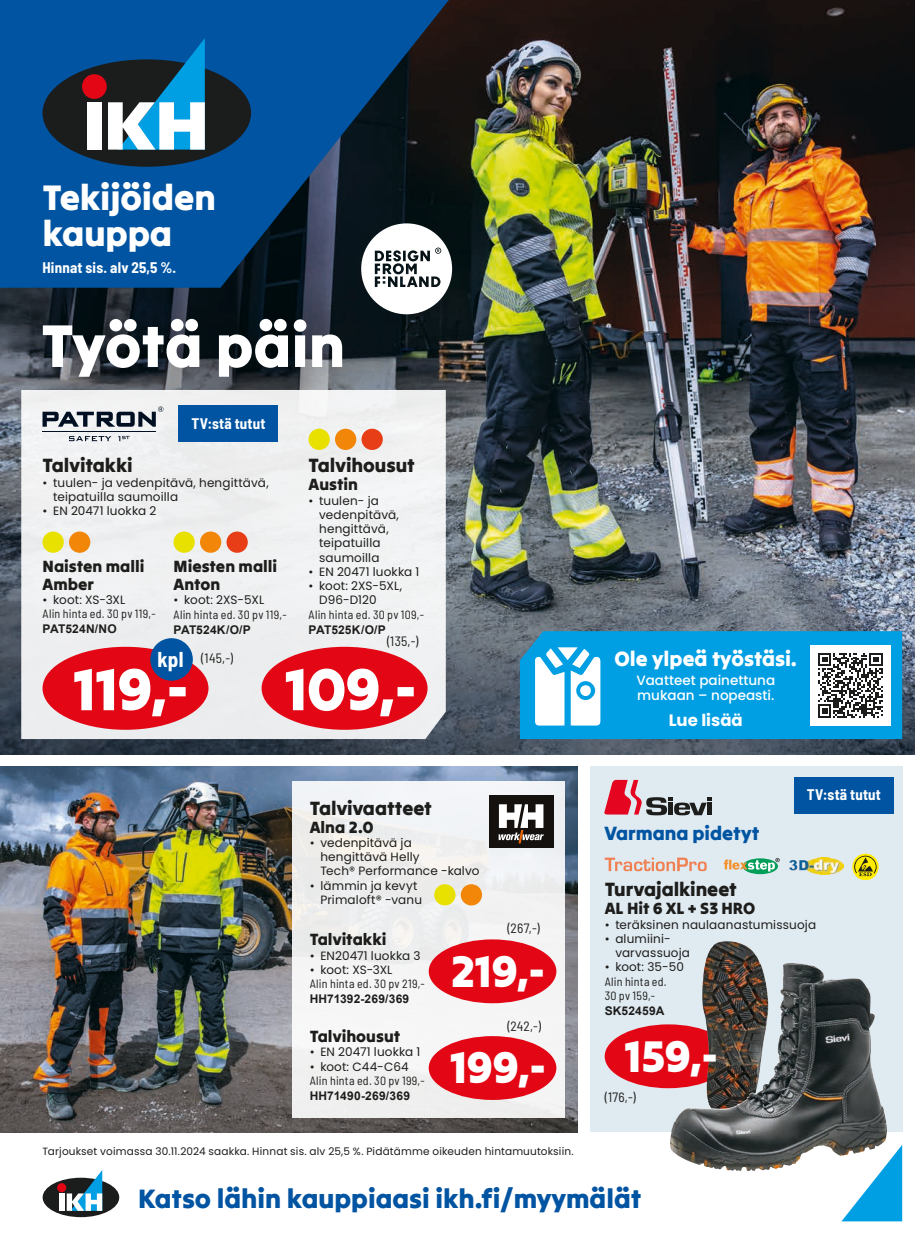
<style>
.page{position:relative;width:915px;height:1234px;background:#fff}
.page>*{position:absolute;margin:0;border:0;box-sizing:border-box;transform-origin:0 0}
.t1{font:61.05px "Tilt Warp";letter-spacing:-.005em;color:#fff}
.t2{font:60px "Tilt Warp";color:#fff}
.t3{font:45px "Tilt Warp";letter-spacing:.005em;color:#fff}
.t4{font:36px/36px "Tilt Warp";letter-spacing:-.005em;color:#fff}
.t5{font:27px "Tilt Warp";color:#0054a1}
.t6{font:21px "Tilt Warp";color:#fff}
.t7{font:700 semi-condensed 21px "Barlow";color:#fff}
.t8{font:19.5px "Tilt Warp";letter-spacing:-.005em;color:#1d1d1b}
.t9{font:19.5px "Tilt Warp";letter-spacing:-.005em;color:#0054a1}
.t10{font:16.5px/18px "Tilt Warp";color:#1d1d1b}
.t11{font:700 16.5px "Poppins";color:#fff}
.t12{font:700 semi-condensed 15px "Barlow";letter-spacing:.01em;color:#fff}
.t13{font:semi-condensed 13.5px "Barlow";letter-spacing:.02em;color:#1d1d1b}
.t14{font:500 13.5px/15px "Poppins";color:#fff}
.t15{font:12px/14.2px "Poppins";letter-spacing:.015em;color:#1d1d1b}
.t16{font:semi-condensed 12px/14.2px "Barlow";letter-spacing:.02em;color:#1d1d1b}
.t17{font:700 12px "Arial";letter-spacing:.015em;color:#1d1d1b}
.t18{font:12px "Poppins";letter-spacing:-.005em;color:#1d1d1b}
.t19{font:10.5px "Poppins";letter-spacing:.02em;color:#1d1d1b}
</style>
<div class="page">
<img style="left:0;top:0;width:914px;height:754px">
<img style="left:0;top:766px;width:577px;height:365px">
<svg style="left:590px;top:766px;width:311px;height:365px;background:#c0c9cf"></svg>
<svg style="left:0;top:183px;width:485px;height:542px;background:#374046"></svg>
<div style="left:21px;top:390px;width:424px;height:349px;background:#eff0f1"></div>
<div style="left:292px;top:781px;width:272px;height:336px;background:#f1f3f3"></div>
<div style="left:604px;top:1024px;width:128px;height:63px;background:#e30614;border-radius:50%"></div>
<svg style="left:604px;top:857px;width:102px;height:14px"></svg>
<svg style="left:852px;top:853px;width:26px;height:26px"></svg>
<div style="left:489px;top:794px;width:64px;height:53px;background:#14110e"></div>
<svg style="left:498px;top:804px;width:45px;height:39px"></svg>
<svg style="left:604px;top:779px;width:107px;height:36px;background:#bf959f"></svg>
<img style="left:702px;top:940px;width:66px;height:176px">
<div style="left:793px;top:777px;width:100px;height:36px;background:#0054a1"></div>
<div style="left:742px;top:858px;width:35px;height:16px;background:#009e59;border-radius:50%"></div>
<svg style="left:723px;top:857px;width:56px;height:14px"></svg>
<img style="left:789px;top:857px;width:54px;height:17px">
<div style="left:428px;top:939px;width:128px;height:64px;background:#e30614;border-radius:50%"></div>
<div style="left:428px;top:1035px;width:128px;height:64px;background:#e30614;border-radius:50%"></div>
<svg style="left:118px;top:436px;width:12px;height:5px"></svg>
<svg style="left:69px;top:436px;width:42px;height:5px"></svg>
<hr style="left:42px;top:431px;width:114px;height:1px;background:#000f22">
<svg style="left:42px;top:406px;width:121px;height:20px"></svg>
<div style="left:179px;top:406px;width:99px;height:36px;background:#0054a1"></div>
<div style="left:261px;top:646px;width:166px;height:83px;background:#e30614;border-radius:50%"></div>
<div style="left:42px;top:646px;width:166px;height:83px;background:#e30614;border-radius:50%"></div>
<div style="left:150px;top:638px;width:43px;height:42px;background:#0054a1;border-radius:50%"></div>
<svg style="left:519px;top:631px;width:382px;height:108px"></svg>
<svg style="left:361px;top:223px;width:91px;height:91px"></svg>
<div style="left:69px;top:531px;width:21px;height:21px;background:#f18609;border-radius:50%"></div>
<div style="left:42px;top:531px;width:22px;height:21px;background:#e8e100;border-radius:50%"></div>
<div style="left:460px;top:884px;width:22px;height:21px;background:#f18609;border-radius:50%"></div>
<div style="left:434px;top:884px;width:21px;height:21px;background:#e8e100;border-radius:50%"></div>
<div style="left:335px;top:428px;width:21px;height:22px;background:#f18609;border-radius:50%"></div>
<div style="left:361px;top:428px;width:21px;height:22px;background:#e73e17;border-radius:50%"></div>
<div style="left:308px;top:428px;width:21px;height:22px;background:#e8e100;border-radius:50%"></div>
<div style="left:200px;top:531px;width:21px;height:21px;background:#f18609;border-radius:50%"></div>
<div style="left:226px;top:531px;width:22px;height:21px;background:#e73e17;border-radius:50%"></div>
<div style="left:173px;top:531px;width:22px;height:21px;background:#e8e100;border-radius:50%"></div>
<svg style="left:0;top:0;width:448px;height:287px;background:#0d4b83"></svg>
<div style="left:42px;top:59px;width:209px;height:108px;background:#1b1c1c;border-radius:50%"></div>
<div style="left:82px;top:74px;width:25px;height:25px;background:#e30614;border-radius:50%"></div>
<svg style="left:108px;top:38px;width:97px;height:112px"></svg>
<div style="left:87px;top:102px;width:15px;height:48px;background:#fff"></div>
<svg style="left:43px;top:1177px;width:76px;height:39px"></svg>
<svg style="left:57px;top:1182px;width:9px;height:9px"></svg>
<svg style="left:67px;top:1170px;width:35px;height:40px"></svg>
<div style="left:59px;top:1193px;width:5px;height:17px;background:#fff"></div>
<svg style="left:841px;top:1144px;width:60px;height:76px"></svg>
<img style="left:780px;top:962px;width:11px;height:42px">
<h3 class="t4" style="left:42px;top:179px;width:175px">Tekijöiden kauppa</h3>
<p class="t12" style="left:42px;top:256px;width:135px">Hinnat sis. alv 25,5 %.</p>
<h1 class="t1" style="left:41px;top:295px;width:305px">Työtä päin</h1>
<p class="t12" style="left:191px;top:413px;width:75px">TV:stä tutut</p>
<h3 class="t8" style="left:42px;top:449px;width:92px">Talvitakki</h3>
<p class="t15" style="left:53px;top:475px;width:217px;text-indent:-11px">• tuulen- ja vedenpitävä, hengittävä, teipatuilla saumoilla</p>
<p class="t15" style="left:42px;top:504px;width:115px">• EN 20471 luokka 2</p>
<h3 class="t10" style="left:42px;top:556px;width:103px">Naisten malli<br>Amber</h3>
<p class="t18" style="left:42px;top:592px;width:84px">• koot: XS-3XL</p>
<p class="t16" style="left:42px;top:606px;width:115px">Alin hinta ed. 30 pv 119,-</p>
<p class="t17" style="left:42px;top:620px;width:76px">PAT524N/NO</p>
<h3 class="t10" style="left:173px;top:556px;width:105px">Miesten malli<br>Anton</h3>
<p class="t15" style="left:173px;top:593px;width:92px">• koot: 2XS-5XL</p>
<p class="t16" style="left:173px;top:606px;width:115px">Alin hinta ed. 30 pv 119,-</p>
<p class="t17" style="left:173px;top:621px;width:79px">PAT524K/O/P</p>
<h3 class="t8" style="left:308px;top:449px;width:108px">Talvihousut</h3>
<h3 class="t10" style="left:308px;top:475px;width:51px">Austin</h3>
<p class="t15" style="left:319px;top:493px;width:81px;text-indent:-11px">• tuulen- ja vedenpitävä, hengittävä, teipatuilla saumoilla</p>
<p class="t15" style="left:308px;top:564px;width:112px">• EN 20471 luokka 1</p>
<p class="t15" style="left:319px;top:578px;width:84px;text-indent:-11px">• koot: 2XS-5XL,<br>D96-D120</p>
<p class="t16" style="left:308px;top:606px;width:117px">Alin hinta ed. 30 pv 109,-</p>
<p class="t17" style="left:308px;top:620px;width:79px">PAT525K/O/P</p>
<p class="t13" style="left:387px;top:631px;width:33px">(135,-)</p>
<h3 class="t7" style="left:157px;top:644px;width:27px">kpl</h3>
<p class="t13" style="left:201px;top:648px;width:33px">(145,-)</p>
<h2 class="t2" style="left:73px;top:639px;width:116px">119,-</h2>
<h2 class="t2" style="left:284px;top:639px;width:133px">109,-</h2>
<h3 class="t8" style="left:309px;top:791px;width:124px">Talvivaatteet</h3>
<h3 class="t10" style="left:309px;top:817px;width:65px">Alna 2.0</h3>
<p class="t15" style="left:320px;top:835px;width:161px;text-indent:-11px">• vedenpitävä ja hengittävä Helly<br>Tech® Performance -kalvo</p>
<p class="t15" style="left:320px;top:878px;width:103px;text-indent:-11px">• lämmin ja kevyt<br>Primaloft® -vanu</p>
<h3 class="t10" style="left:309px;top:930px;width:78px">Talvitakki</h3>
<p class="t15" style="left:309px;top:948px;width:112px">• EN20471 luokka 3</p>
<p class="t18" style="left:309px;top:962px;width:84px">• koot: XS-3XL</p>
<p class="t16" style="left:309px;top:975px;width:117px">Alin hinta ed. 30 pv 219,-</p>
<p class="t17" style="left:309px;top:990px;width:101px">HH71392-269/369</p>
<h3 class="t10" style="left:309px;top:1026px;width:92px">Talvihousut</h3>
<p class="t15" style="left:309px;top:1044px;width:112px">• EN 20471 luokka 1</p>
<p class="t15" style="left:309px;top:1059px;width:100px">• koot: C44-C64</p>
<p class="t16" style="left:309px;top:1072px;width:116px">Alin hinta ed. 30 pv 199,-</p>
<p class="t17" style="left:309px;top:1086px;width:102px">HH71490-269/369</p>
<p class="t13" style="left:507px;top:918px;width:34px">(267,-)</p>
<h3 class="t3" style="left:450px;top:933px;width:95px">219,-</h3>
<p class="t13" style="left:507px;top:1015px;width:35px">(242,-)</p>
<h3 class="t3" style="left:450px;top:1030px;width:97px">199,-</h3>
<h3 class="t6" style="left:614px;top:641px;width:184px">Ole ylpeä työstäsi.</h3>
<p class="t14" style="left:636px;top:673px;width:140px">Vaatteet painettuna mukaan – nopeasti.</p>
<h3 class="t11" style="left:668px;top:710px;width:76px">Lue lisää</h3>
<h3 class="t9" style="left:604px;top:816px;width:157px">Varmana pidetyt</h3>
<p class="t12" style="left:806px;top:784px;width:75px">TV:stä tutut</p>
<h3 class="t8" style="left:604px;top:873px;width:134px">Turvajalkineet</h3>
<h3 class="t10" style="left:604px;top:898px;width:152px">AL Hit 6 XL + S3 HRO</h3>
<p class="t15" style="left:604px;top:917px;width:213px">• teräksinen naulaanastumissuoja</p>
<p class="t15" style="left:615px;top:931px;width:76px;text-indent:-11px">• alumiini&shy;varvassuoja</p>
<p class="t15" style="left:604px;top:959px;width:81px">• koot: 35-50</p>
<p class="t16" style="left:604px;top:973px;width:64px">Alin hinta ed.<br>30 pv 159,-</p>
<p class="t17" style="left:604px;top:1001px;width:61px">SK52459A</p>
<h3 class="t3" style="left:624px;top:1018px;width:95px">159,-</h3>
<p class="t13" style="left:604px;top:1087px;width:33px">(176,-)</p>
<p class="t19" style="left:43px;top:1144px;width:532px">Tarjoukset voimassa 30.11.2024 saakka. Hinnat sis. alv 25,5 %. Pidätämme oikeuden hintamuutoksiin.</p>
<h3 class="t5" style="left:138px;top:1175px;width:504px">Katso lähin kauppiaasi ikh.fi/myymälät</h3>
</div>
